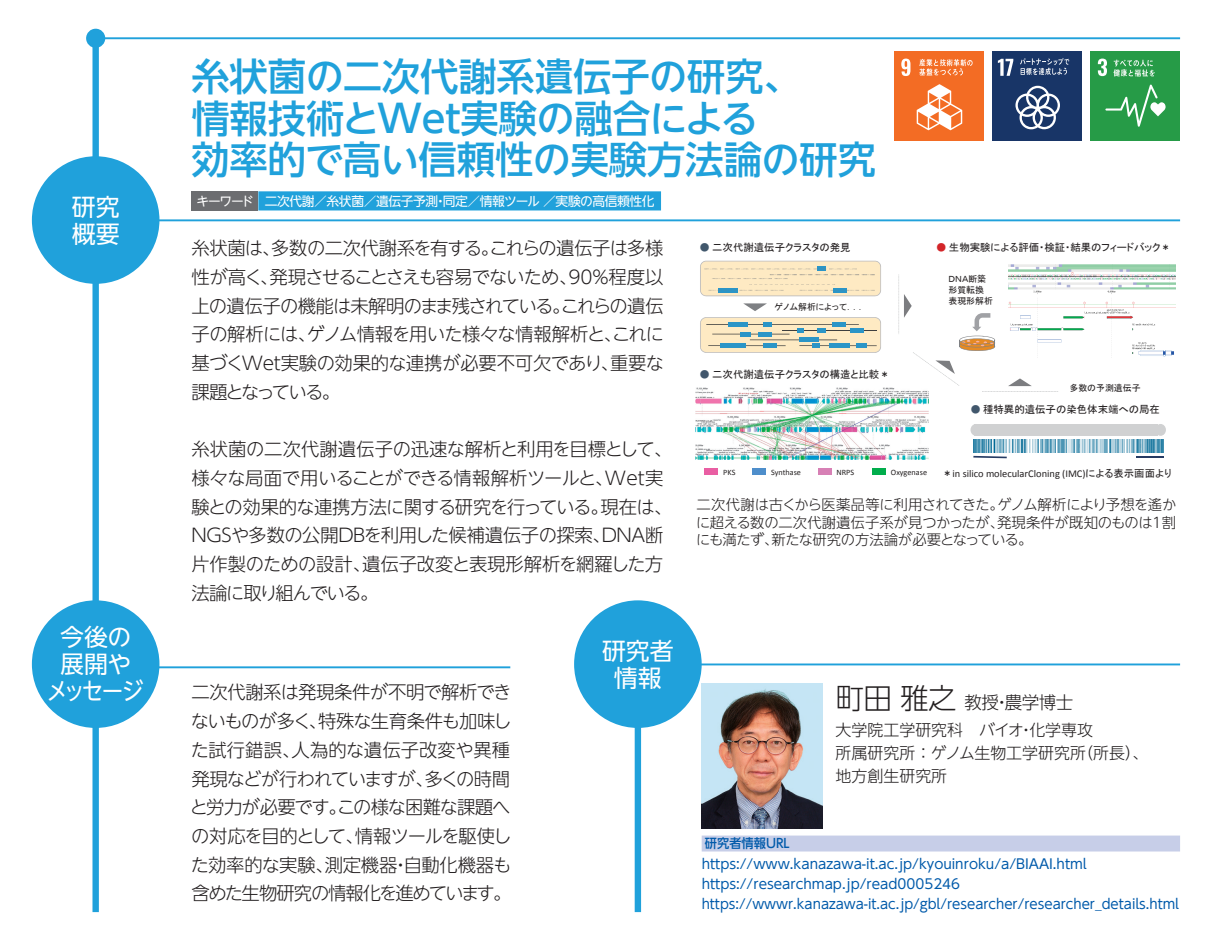
<style>
.page{position:relative;width:1212px;height:944px;background:#fff}
.page>*{position:absolute;margin:0;border:0;box-sizing:border-box;transform-origin:0 0}
.t1{font:500 38.25px/41.4px "UD Shin Go NT Pr 6 N";color:#20a1db}
.t2{font:300 28.8px "UD Shin Go NT Pr 6 N";color:#231f20}
.t3{font:23.85px/27px "UD Shin Go NT Pr 6 N";letter-spacing:-.045em;color:#fff;text-align:center}
.t4{font:23.85px/27px "UD Shin Go NT Pr 6 N";color:#fff}
.t5{font:300 18.22px/28.8px "UD Shin Go NT Pr 6 N";letter-spacing:-.035em;color:#231f20}
.t6{font:300 18.22px/28.8px "UD Shin Go NT Pr 6 N";letter-spacing:-.06em;color:#231f20}
.t7{font:300 18.22px/28.8px "UD Shin Go NT Pr 6 N";letter-spacing:-.01em;color:#231f20}
.t8{font:300 18.22px/28.8px "UD Shin Go NT Pr 6 N";letter-spacing:-.015em;color:#231f20}
.t9{font:300 18.22px/28.8px "UD Shin Go NT Pr 6 N";color:#231f20}
.t10{font:300 18.22px/28.8px "UD Shin Go NT Pr 6 N";letter-spacing:-.065em;color:#231f20}
.t11{font:300 18.22px/28.8px "UD Shin Go NT Pr 6 N";letter-spacing:-.055em;color:#231f20}
.t12{font:300 18.22px/28.8px "UD Shin Go NT Pr 6 N";letter-spacing:.005em;color:#231f20}
.t13{font:300 18.22px "UD Shin Go NT Pr 6 N";letter-spacing:-.07em;color:#231f20}
.t14{font:300 18.22px "UD Shin Go NT Pr 6 N";letter-spacing:-.105em;color:#231f20}
.t15{font:300 17.55px "UD Shin Go NT Pr 6 N";letter-spacing:-.03em;color:#231f20}
.t16{font:300 15.97px/23.2px "UD Shin Go NT Pr 6 N";color:#231f20}
.t17{font:300 14.4px/17.6px "UD Shin Go NT Pr 6 N";letter-spacing:-.02em;color:#231f20}
.t18{font:300 14.4px "UD Shin Go NT Pr 6 N";letter-spacing:-.045em;color:#231f20}
.t19{font:13.5px/20px "UD Shin Go NT Pr 6 N";color:#015aaa}
.t20{font:12.83px "UD Shin Go NT Pr 6 N";letter-spacing:-.03em;color:#fff}
.t21{font:500 12.83px "UD Shin Go NT Pr 6 N";color:#015aaa;scale:.96 1}
.t22{font:10.35px "MS P Gothic";color:#231f20}
.t23{font:10.35px "Calibri";color:#231f20}
.t24{font:9px/10.8px "MS P Gothic";color:#231f20}
.t25{font:8.1px "Calibri";color:#231f20}
.s1{color:#41576c}
.s2{color:#d32529}
.s3{font-family:"MS P Gothic"}
</style>
<div class="page">
<div style="left:92px;top:32px;width:7px;height:880px;background:#20a1db"></div>
<hr style="left:96px;top:37px;width:1084px;height:2px;background:#20a1db">
<div style="left:86px;top:29px;width:19px;height:19px;background:#20a1db;border-radius:50%"></div>
<div style="left:635px;top:606px;width:6px;height:306px;background:#20a1db"></div>
<hr style="left:96px;top:666px;width:414px;height:2px;background:#20a1db">
<hr style="left:638px;top:663px;width:542px;height:2px;background:#20a1db">
<div style="left:35px;top:604px;width:121px;height:121px;background:#20a1db;border-radius:50%"></div>
<div style="left:32px;top:600px;width:127px;height:128px;border:6px solid #20a1db;border-radius:50%"></div>
<div style="left:577px;top:604px;width:121px;height:121px;background:#20a1db;border-radius:50%"></div>
<div style="left:574px;top:600px;width:128px;height:128px;border:6px solid #20a1db;border-radius:50%"></div>
<hr style="left:96px;top:219px;width:1084px;height:2px;background:#20a1db">
<div style="left:35px;top:159px;width:121px;height:122px;background:#20a1db;border-radius:50%"></div>
<div style="left:32px;top:156px;width:127px;height:128px;border:6px solid #20a1db;border-radius:50%"></div>
<div style="left:702px;top:836px;width:478px;height:15px;background:#c7cee8"></div>
<img style="left:702px;top:683px;width:121px;height:146px">
<div style="left:894px;top:51px;width:89px;height:89px;background:#f36c24"></div>
<svg style="left:901px;top:59px;width:9px;height:17px"></svg>
<svg style="left:917px;top:84px;width:45px;height:46px"></svg>
<svg style="left:919px;top:59px;width:53px;height:17px"></svg>
<div style="left:992px;top:51px;width:90px;height:89px;background:#183567"></div>
<svg style="left:998px;top:59px;width:15px;height:17px"></svg>
<svg style="left:1015px;top:86px;width:45px;height:43px"></svg>
<svg style="left:1020px;top:58px;width:49px;height:17px"></svg>
<div style="left:1091px;top:51px;width:89px;height:89px;background:#269b47"></div>
<svg style="left:1098px;top:59px;width:9px;height:17px"></svg>
<svg style="left:1105px;top:85px;width:60px;height:42px"></svg>
<svg style="left:1113px;top:60px;width:42px;height:17px"></svg>
<div style="left:258px;top:191px;width:403px;height:19px;background:#20a1db"></div>
<div style="left:191px;top:191px;width:67px;height:19px;background:#6c6d70"></div>
<img style="left:696px;top:388px;width:232px;height:71px">
<svg style="left:743px;top:303px;width:24px;height:8px"></svg>
<svg style="left:700px;top:317px;width:181px;height:36px;background:#d5d4bd"></svg>
<div style="left:829px;top:343px;width:21px;height:5px;background:#2b95c7"></div>
<hr style="left:855px;top:344px;width:11px;height:4px;background:#2b95c7">
<svg style="left:700px;top:261px;width:181px;height:35px;background:#f1e2c1"></svg>
<div style="left:704px;top:469px;width:14px;height:6px;background:#e95ea3"></div>
<div style="left:872px;top:469px;width:13px;height:6px;background:#01ad4c"></div>
<div style="left:752px;top:469px;width:14px;height:6px;background:#4e8ecb"></div>
<div style="left:818px;top:469px;width:13px;height:6px;background:#d780b5"></div>
<img style="left:973px;top:440px;width:190px;height:12px">
<div style="left:970px;top:424px;width:11px;height:12px;background:#d0d1d2;border-radius:50%"></div>
<div style="left:1155px;top:424px;width:11px;height:12px;background:#d0d1d2;border-radius:50%"></div>
<div style="left:975px;top:424px;width:183px;height:12px;background:#d0d1d2"></div>
<svg style="left:973px;top:456px;width:34px;height:2px"></svg>
<hr style="left:1135px;top:456px;width:28px;height:2px;background:#263b63">
<img style="left:1008px;top:264px;width:167px;height:93px">
<svg style="left:899px;top:275px;width:159px;height:117px"></svg>
<h3 class="t4" style="left:72px;top:192px;width:49px">研究概要</h3>
<h3 class="t3" style="left:46px;top:623px;width:99px">今後の展開やメッセージ</h3>
<h1 class="t1" style="left:191px;top:55px;width:686px">糸状菌の二次代謝系遺伝子の研究、<br>情報技術とWet実験の融合による<br>効率的で高い信頼性の実験方法論の研究</h1>
<p class="t20" style="left:265px;top:191px;width:391px">二次代謝／糸状菌／遺伝子予測同定／情報ツール／実験の高信頼性化</p>
<p class="t20" style="left:197px;top:191px;width:59px">キーワード</p>
<p class="t5" style="left:191px;top:233px;width:474px">糸状菌は多数の二次代謝系を有するこれらの遺伝子は多様</p>
<p class="t20" style="left:434px;top:191px;width:14px">・</p>
<p class="t5" style="left:481px;top:233px;width:20px">。</p>
<p class="t5" style="left:262px;top:233px;width:20px">、</p>
<p class="t6" style="left:191px;top:262px;width:387px">性が高く発現させることさえも容易でないため、</p>
<p class="t5" style="left:568px;top:262px;width:96px">90%程度以</p>
<p class="t5" style="left:191px;top:262px;width:473px;text-indent:69px">、<br>上の遺伝子の機能は未解明のまま残されているこれらの遺伝</p>
<p class="t5" style="left:191px;top:291px;width:474px;text-indent:361px">。<br>子の解析にはゲノム情報を用いた様々な情報解析とこれに</p>
<p class="t7" style="left:191px;top:319px;width:474px;text-indent:107px">、<br>基づくWet実験の効果的な連携が必要不可欠であり重要な</p>
<p class="t5" style="left:604px;top:319px;width:20px">、</p>
<p class="t5" style="left:601px;top:348px;width:20px">、</p>
<p class="t14" style="left:191px;top:377px;width:150px">課題となっている。</p>
<p class="t22" style="left:699px;top:242px;width:153px"><span class="s1">●</span> 二次代謝遺伝子クラスタの発見</p>
<p class="t24" style="left:774px;top:301px;width:92px">ゲノム解析によって．．．</p>
<p class="t22" style="left:699px;top:369px;width:192px"><span class="s1">●</span> 二次代謝遺伝子クラスタの構造と比較*</p>
<p class="t22" style="left:936px;top:242px;width:236px"><span class="s2">●</span> 生物実験による評価・検証・結果のフィードバック*</p>
<p class="t24" style="left:948px;top:274px;width:46px">ＤＮＡ断築形質転換表現形解析</p>
<p class="t24" style="left:1069px;top:383px;width:73px">多数の予測遺伝子</p>
<p class="t22" style="left:970px;top:405px;width:191px"><span class="s1">●</span> 種特異的遺伝子の染色体末端への局在</p>
<p class="t9" style="left:605px;top:434px;width:69px;text-indent:-413px">糸状菌の二次代謝遺伝子の迅速な解析と利用を目標として、<br>Wet実</p>
<p class="t5" style="left:600px;top:463px;width:73px;text-indent:-409px">様々な局面で用いることができる情報解析ツールと、<br>現在は、</p>
<p class="t5" style="left:602px;top:492px;width:63px;text-indent:-410px">験との効果的な連携方法に関する研究を行っている。<br>DNA断</p>
<p class="t8" style="left:362px;top:520px;width:303px;text-indent:-171px">NGSや多数の公開DBを利用した候補遺伝子の探索、<br>遺伝子改変と表現形解析を網羅した方</p>
<p class="t11" style="left:191px;top:549px;width:189px">片作製のための設計、法論に取り組んでいる。</p>
<p class="t5" style="left:191px;top:677px;width:322px">二次代謝系は発現条件が不明で解析できないものが多く特殊な生育条件も加味し</p>
<p class="t12" style="left:292px;top:706px;width:220px;text-indent:17px">、<br>人為的な遺伝子改変や異種</p>
<p class="t5" style="left:191px;top:735px;width:111px">た試行錯誤、</p>
<p class="t6" style="left:190px;top:763px;width:322px">発現などが行われていますが、<br>と労力が必要ですこの様な困難な課題へ</p>
<p class="t5" style="left:425px;top:763px;width:87px">多くの時間</p>
<p class="t5" style="left:328px;top:792px;width:20px">。</p>
<p class="t7" style="left:325px;top:821px;width:188px;text-indent:-134px">の対応を目的として、<br>測定機器自動化機器も</p>
<p class="t13" style="left:355px;top:821px;width:158px">情報ツールを駆使し</p>
<p class="t10" style="left:191px;top:850px;width:322px">た効率的な実験、<br>含めた生物研究の情報化を進めています。</p>
<p class="t5" style="left:392px;top:850px;width:20px">・</p>
<h3 class="t4" style="left:602px;top:636px;width:73px;text-align:center">研究者情報</h3>
<p class="t25" style="left:723px;top:467px;width:14px">PKS</p>
<p class="t25" style="left:771px;top:467px;width:31px">Synthase</p>
<p class="t25" style="left:836px;top:467px;width:19px">NRPS</p>
<p class="t25" style="left:891px;top:467px;width:38px">Oxygenase</p>
<p class="t23" style="left:942px;top:467px;width:231px"><span class="s3">＊</span>in silico molecularCloning (IMC)<span class="s3">による表示画面より</span></p>
<p class="t18" style="left:997px;top:493px;width:181px">ゲノム解析により予想を遙か</p>
<p class="t17" style="left:997px;top:495px;width:180px;text-indent:-301px">二次代謝は古くから医薬品等に利用されてきた。<br>発現条件が既知のものは1割</p>
<p class="t17" style="left:771px;top:513px;width:262px;text-indent:-76px">に超える数の二次代謝遺伝子系が見つかったが、<br>新たな研究の方法論が必要となっている。</p>
<p class="t17" style="left:696px;top:530px;width:84px">にも満たず、</p>
<h2 class="t2" style="left:836px;top:674px;width:122px">町田雅之</h2>
<p class="t16" style="left:836px;top:717px;width:259px">大学院工学研究科　バイオ化学専攻</p>
<p class="t15" style="left:964px;top:688px;width:110px">教授農学博士</p>
<p class="t15" style="left:993px;top:688px;width:19px">・</p>
<p class="t16" style="left:1018px;top:717px;width:17px">・</p>
<p class="t16" style="left:836px;top:740px;width:252px">所属研究所：ゲノム生物工学研究所地方創生研究所</p>
<p class="t16" style="left:1077px;top:740px;width:73px">（所長、(</p>
<p class="t21" style="left:705px;top:833px;width:90px">研究者情報URL</p>
<p class="t19" style="left:702px;top:853px;width:479px">https://www.kanazawa i t- .ac.jp/kyouinroku a/ /BIAAI.html https://researchmap.jp/read0005246<br>https://wwwr.kanazawa i t- .ac.jp/gbl/researcher/researcher_details.html</p>
</div>
